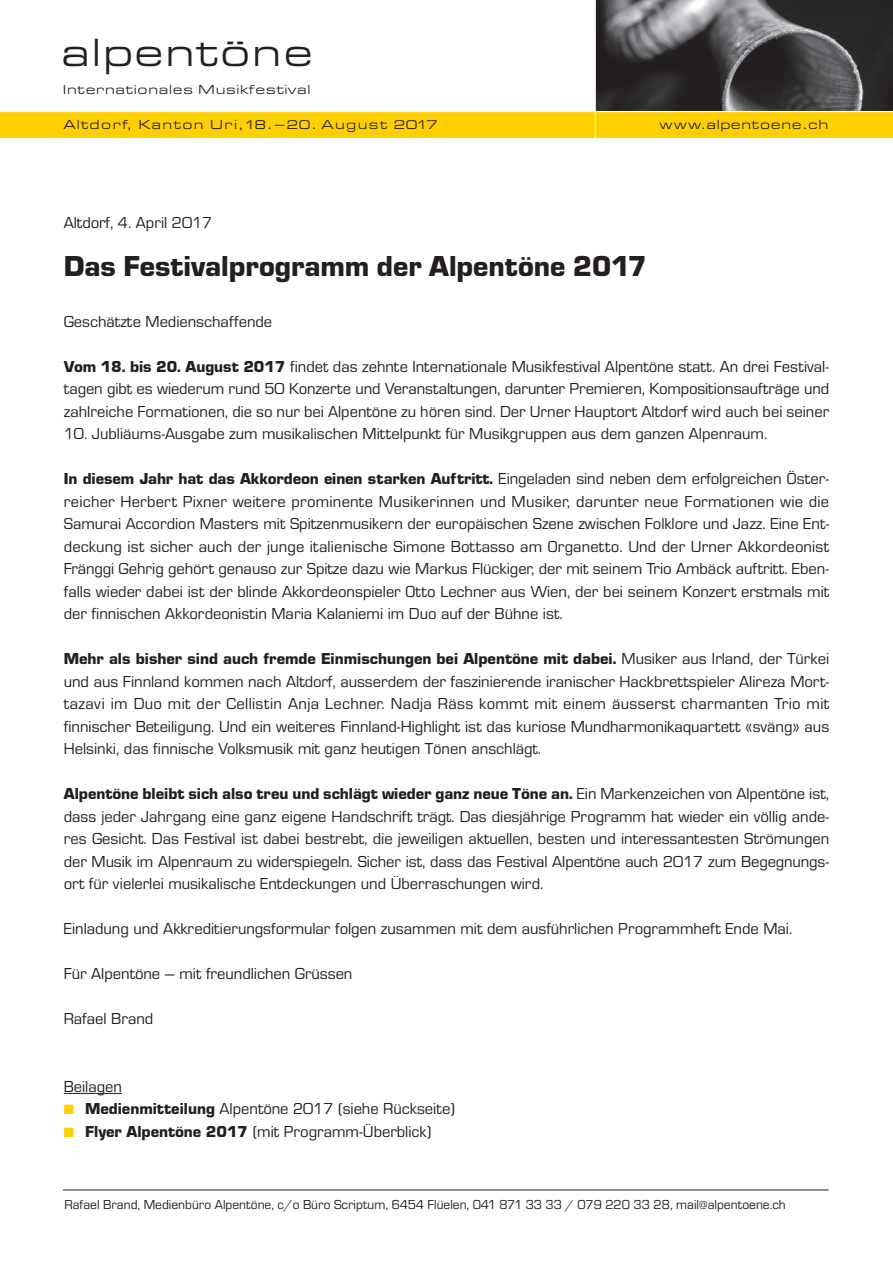
<style>
.page{position:relative;width:893px;height:1263px;background:#fff}
.page>*{position:absolute;margin:0;border:0;box-sizing:border-box;transform-origin:0 0}
.t1{font:40.5px "Eurostile Extended Roman DTC";letter-spacing:.045em;color:#231f20}
.t2{font:30px "Eurostile T Blac";color:#231f20}
.t3{font:16.5px/22.5px "Eurostile Roman DTC";color:#231f20;text-align:justify}
.t4{font:16.5px "Eurostile Black DTC";color:#231f20}
.t5{font:13.5px "Eurostile T";color:#231f20}
.t6{font:13.5px "Eurostile Extended Roman DTC";letter-spacing:.05em;color:#231f20}
.t7{font:13.5px "Eurostile Extended Roman DTC";letter-spacing:.1em;color:#231f20}
.s1{font-size:13.2px}
.s2{font-family:"Eurostile Black DTC"}
.s3{font-family:"Eurostile Roman DTC"}
.s4{color:#ffd000}
</style>
<div class="page">
<img style="left:596px;top:0;width:297px;height:111px">
<div style="left:0;top:112px;width:893px;height:26px;background:#ffd000"></div>
<hr style="left:595px;top:0;width:1px;height:145px;background:#fff">
<hr style="left:64px;top:1093px;width:58px;height:1px;background:#231f20">
<hr style="left:63px;top:1190px;width:765px;height:1px;background:#231f20">
<h1 class="t1" style="left:61px;top:28px;width:253px">alpentöne</h1>
<p class="t6" style="left:63px;top:82px;width:249px">Internationales Musikfestival</p>
<p class="t7" style="left:64px;top:117px;width:375px">Altdorf, Kanton Uri,<span class="s1">18</span>.–<span class="s1">20</span>. August <span class="s1">2017</span></p>
<p class="t6" style="left:660px;top:117px;width:170px">www.alpentoene.ch</p>
<p class="t3" style="left:64px;top:211px;width:150px">Altdorf, 4. April 2017</p>
<h2 class="t2" style="left:64px;top:248px;width:585px">Das Festivalprogramm der Alpentöne 2017</h2>
<p class="t3" style="left:64px;top:310px;width:210px">Geschätzte Medienschaffende</p>
<p class="t3" style="left:64px;top:355px;width:767px"><span class="s2">Vom 18. bis 20. August 2017</span> findet das zehnte Internationale Musikfestival Alpentöne statt. An drei Festival&shy;tagen gibt es wiederum rund 50 Konzerte und Veranstaltungen, darunter Premieren, Kompositionsaufträge und zahlreiche Formationen, die so nur bei Alpentöne zu hören sind. Der Urner Hauptort Altdorf wird auch bei seiner</p>
<p class="t3" style="left:64px;top:422px;width:705px">10. Jubliäums-Ausgabe zum musikalischen Mittelpunkt für Musikgruppen aus dem ganzen Alpenraum.</p>
<p class="t4" style="left:64px;top:469px;width:767px">In diesem Jahr hat das Akkordeon einen starken Auftritt. <span class="s3">Eingeladen sind neben dem erfolgreichen Öster-</span></p>
<p class="t3" style="left:64px;top:490px;width:767px">reicher Herbert Pixner weitere prominente Musikerinnen und Musiker, darunter neue Formationen wie die Samurai Accordion Masters mit Spitzenmusikern der europäischen Szene zwischen Folklore und Jazz. Eine Ent&shy;deckung ist sicher auch der junge italienische Simone Bottasso am Organetto. Und der Urner Akkordeonist Fränggi Gehrig gehört genauso zur Spitze dazu wie Markus Flückiger, der mit seinem Trio Ambäck auftritt. Eben&shy;falls wieder dabei ist der blinde Akkordeonspieler Otto Lechner aus Wien, der bei seinem Konzert erstmals mit der finnischen Akkordeonistin Maria Kalaniemi im Duo auf der Bühne ist.</p>
<p class="t4" style="left:64px;top:649px;width:767px">Mehr als bisher sind auch fremde Einmischungen bei Alpentöne mit dabei. <span class="s3">Musiker aus Irland, der Türkei</span></p>
<p class="t3" style="left:64px;top:670px;width:767px">und aus Finnland kommen nach Altdorf, ausserdem der faszinierende iranischer Hackbrettspieler Alireza Mort&shy;tazavi im Duo mit der Cellistin Anja Lechner. Nadja Räss kommt mit einem äusserst charmanten Trio mit finnischer Beteiligung. Und ein weiteres Finnland-Highlight ist das kuriose Mundharmonikaquartett «sväng» aus Helsinki, das finnische Volksmusik mit ganz heutigen Tönen anschlägt.</p>
<p class="t4" style="left:64px;top:784px;width:767px">Alpentöne bleibt sich also treu und schlägt wieder ganz neue Töne an. <span class="s3">Ein Markenzeichen von Alpentöne ist,</span></p>
<p class="t3" style="left:64px;top:805px;width:767px">dass jeder Jahrgang eine ganz eigene Handschrift trägt. Das diesjährige Programm hat wieder ein völlig ande&shy;res Gesicht. Das Festival ist dabei bestrebt, die jeweiligen aktuellen, besten und interessantesten Strömungen der Musik im Alpenraum zu widerspiegeln. Sicher ist, dass das Festival Alpentöne auch 2017 zum Begegnungs&shy;ort für vielerlei musikalische Entdeckungen und Überraschungen wird.</p>
<p class="t3" style="left:64px;top:917px;width:730px">Einladung und Akkreditierungsformular folgen zusammen mit dem ausführlichen Programmheft Ende Mai.</p>
<p class="t3" style="left:64px;top:962px;width:290px">Für Alpentöne – mit freundlichen Grüssen</p>
<p class="t3" style="left:64px;top:1007px;width:91px">Rafael Brand</p>
<p class="t3" style="left:64px;top:1075px;width:60px">Beilagen</p>
<p class="t3" style="left:64px;top:1097px;width:393px"><span class="s4">■</span> <span class="s2">Medienmitteilung</span> Alpentöne 2017 (siehe Rückseite)</p>
<p class="t3" style="left:64px;top:1120px;width:369px"><span class="s4">■</span> <span class="s2">Flyer Alpentöne 2017</span> (mit Programm-Überblick)</p>
<p class="t5" style="left:65px;top:1196px;width:723px">Rafael Brand, Medienbüro Alpentöne, c/o Büro Scriptum, 6454 Flüelen, 041 871 33 33 / 079 220 33 28, mail@alpentoene.ch</p>
</div>
